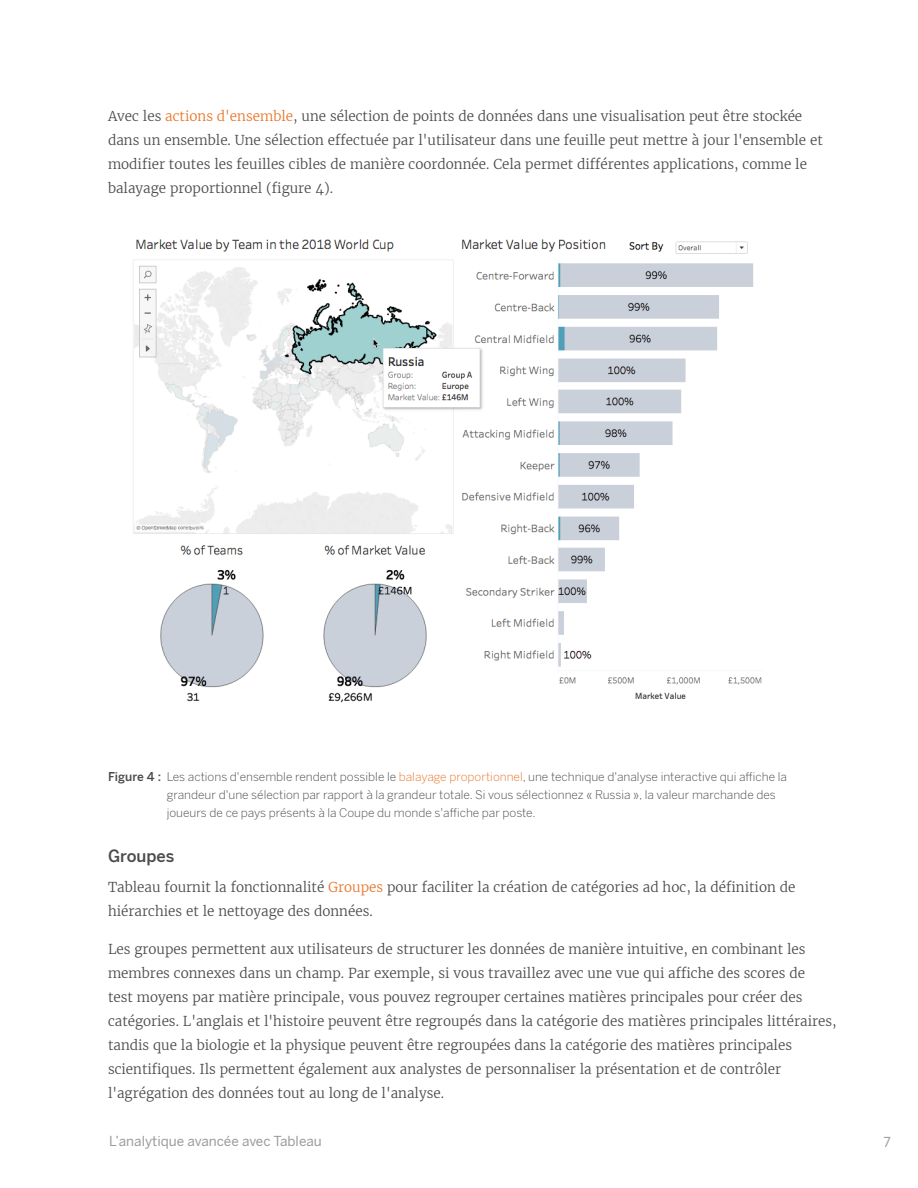
<style>
.page{position:relative;width:918px;height:1188px;background:#fff}
.page>*{position:absolute;margin:0;border:0;box-sizing:border-box;transform-origin:0 0}
.BODYCOPY-standard{font:500 16.5px "Benton Sans";color:#4b4b4b}
.BODYCOPY-standard-2{font:300 13.5px/24px "Merriweather";color:#4b4b4b}
.t1{font:13.5px "Benton Sans";color:#9b9b9b}
.BODYCOPY-standard-3{font:300 12px/18px "Benton Sans";color:#4b4b4b}
.s1{color:#e8762c}
.s2{font-weight:500}
</style>
<div class="page">
<img style="left:133px;top:239px;width:629px;height:464px">
<p class="BODYCOPY-standard-2" style="left:108px;top:104px;width:716px">Avec les <span class="s1">actions d'ensemble</span>, une sélection de points de données dans une visualisation peut être stockée dans un ensemble. Une sélection effectuée par l'utilisateur dans une feuille peut mettre à jour l'ensemble et modifier toutes les feuilles cibles de manière coordonnée. Cela permet différentes applications, comme le balayage proportionnel (figure 4).</p>
<p class="BODYCOPY-standard-3" style="left:167px;top:768px;width:622px;text-indent:-59px"><span class="s2">Figure 4 :</span> Les actions d'ensemble rendent possible le <span class="s1">balayage proportionnel</span>, une technique d'analyse interactive qui affiche la grandeur d'une sélection par rapport à la grandeur totale. Si vous sélectionnez « Russia », la valeur marchande des joueurs de ce pays présents à la Coupe du monde s'affiche par poste.</p>
<p class="BODYCOPY-standard" style="left:108px;top:845px;width:68px">Groupes</p>
<p class="BODYCOPY-standard-2" style="left:108px;top:875px;width:689px">Tableau fournit la fonctionnalité <span class="s1">Groupes</span> pour faciliter la création de catégories ad hoc, la définition de hiérarchies et le nettoyage des données.</p>
<p class="BODYCOPY-standard-2" style="left:108px;top:937px;width:730px">Les groupes permettent aux utilisateurs de structurer les données de manière intuitive, en combinant les membres connexes dans un champ. Par exemple, si vous travaillez avec une vue qui affiche des scores de<br>test moyens par matière principale, vous pouvez regrouper certaines matières principales pour créer des catégories. L'anglais et l'histoire peuvent être regroupés dans la catégorie des matières principales littéraires, tandis que la biologie et la physique peuvent être regroupées dans la catégorie des matières principales scientifiques. Ils permettent également aux analystes de personnaliser la présentation et de contrôler l'agrégation des données tout au long de l'analyse.</p>
<p class="t1" style="left:109px;top:1133px;width:214px">L’analytique avancée avec Tableau</p>
<p class="t1" style="left:884px;top:1134px;width:9px">7</p>
</div>
